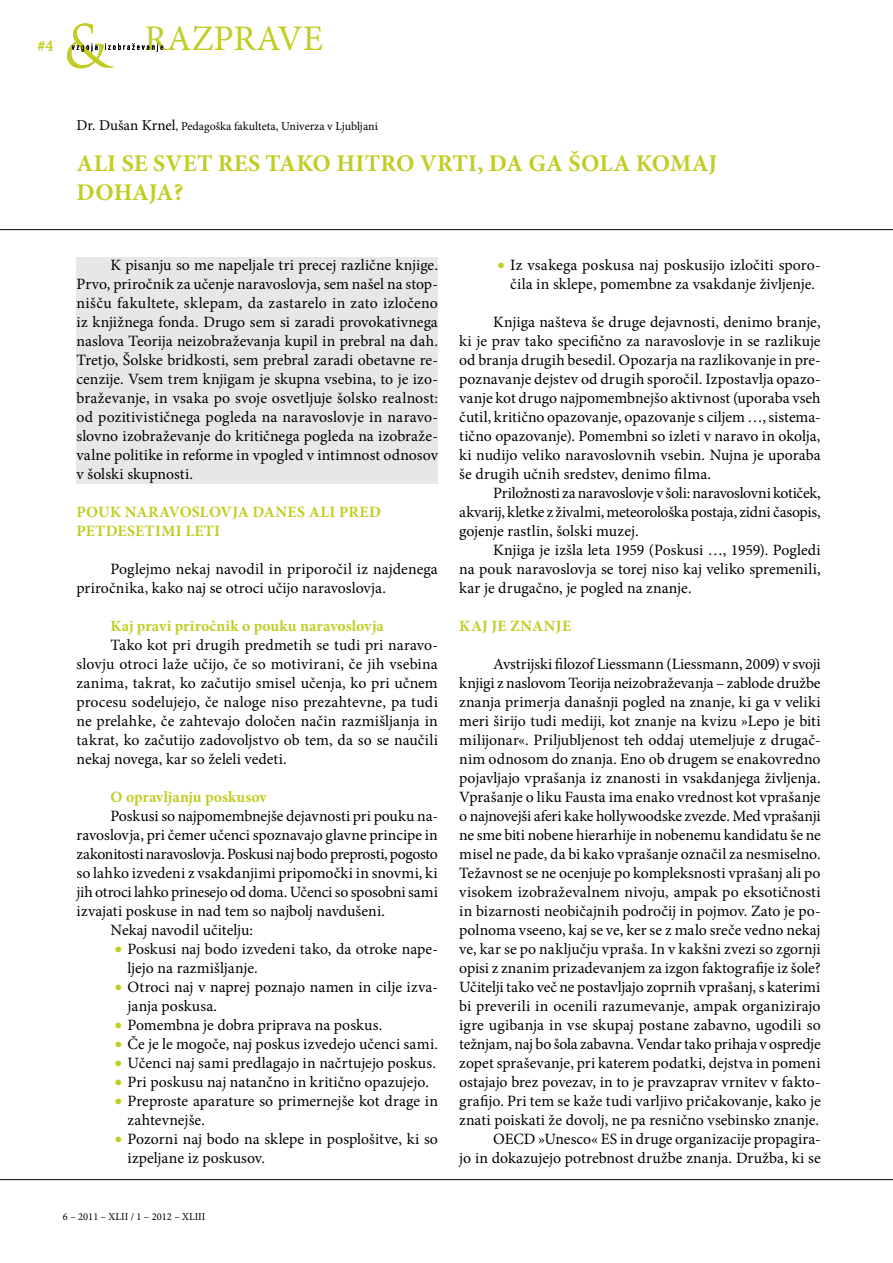
<style>
.page{position:relative;width:893px;height:1263px;background:#fff}
.page>*{position:absolute;margin:0;border:0;box-sizing:border-box;transform-origin:0 0}
.t1{font:36px "Minion Pro";color:#c1cd23}
.t2{font:700 24px/28.8px "Minion Pro";letter-spacing:.01em;color:#c1cd23}
.t3{font:16.5px "Minion Pro";color:#c1cd23}
.t4{font:15.75px/19px "Minion Pro";color:#000;text-align:justify}
.t5{font:700 15.75px "Minion Pro";letter-spacing:.005em;color:#c1cd23}
.t6{font:15.75px "Minion Pro";letter-spacing:-.025em;color:#000}
.t7{font:12px "Minion Pro";letter-spacing:-.005em;color:#000}
.t8{font:10.5px "Minion Pro";color:#000}
.s1{font-size:15px}
.s2{color:#c1cd23}
</style>
<div class="page">
<hr style="left:0;top:1179px;width:893px;height:1px;background:#000">
<div style="left:77px;top:257px;width:361px;height:227px;background:#e6e7e8"></div>
<svg style="left:67px;top:23px;width:96px;height:45px"></svg>
<hr style="left:0;top:229px;width:893px;height:1px;background:#000">
<p class="t3" style="left:38px;top:35px;width:17px">#4</p>
<h1 class="t1" style="left:144px;top:14px;width:180px">RAZPRAVE</h1>
<p class="t7" style="left:77px;top:118px;width:303px"><span class="s1">Dr. Dušan Krnel</span>, Pedagoška fakulteta, Univerza v Ljubljani</p>
<h2 class="t2" style="left:77px;top:148px;width:642px">ALI SE SVET RES TAKO HITRO VRTI, DA GA ŠOLA KOMAJ<br>DOHAJA?</h2>
<p class="t4" style="left:77px;top:255px;width:363px;text-indent:34px">K pisanju so me napeljale tri precej različne knjige.<br>Prvo, priročnik za učenje naravoslovja, sem našel na stop&shy;nišču fakultete, sklepam, da zastarelo in zato izločeno iz knjižnega fonda. Drugo sem si zaradi provokativnega naslova Teorija neizobraževanja kupil in prebral na dah.<br>Tretjo, Šolske bridkosti, sem prebral zaradi obetavne re&shy;cenzije. Vsem trem knjigam je skupna vsebina, to je izo&shy;braževanje, in vsaka po svoje osvetljuje šolsko realnost: od pozitivističnega pogleda na naravoslovje in naravo&shy;slovno izobraževanje do kritičnega pogleda na izobraže&shy;valne politike in reforme in vpogled v intimnost odnosov v šolski skupnosti.</p>
<p class="t5" style="left:77px;top:501px;width:60px">Pouk naravoslovja</p>
<p class="t5" style="left:253px;top:501px;width:12px">danes</p>
<p class="t5" style="left:309px;top:501px;width:10px">ali</p>
<p class="t5" style="left:339px;top:501px;width:12px">pred</p>
<p class="t5" style="left:77px;top:520px;width:40px">petdese</p>
<p class="t5" style="left:145px;top:520px;width:20px">timi</p>
<p class="t5" style="left:185px;top:520px;width:35px">leti</p>
<p class="t4" style="left:77px;top:559px;width:363px;text-indent:34px">Poglejmo nekaj navodil in priporočil iz najdenega priročnika, kako naj se otroci učijo naravoslovja.</p>
<p class="t5" style="left:111px;top:615px;width:275px">Kaj pravi priročnik o pouku naravoslovja</p>
<p class="t4" style="left:77px;top:635px;width:363px;text-indent:34px">Tako kot pri drugih predmetih se tudi pri naravo&shy;slovju otroci laže učijo, če so motivirani, če jih vsebina zanima, takrat, ko začutijo smisel učenja, ko pri učnem procesu sodelujejo, če naloge niso prezahtevne, pa tudi ne prelahke, če zahtevajo določen način razmišljanja in takrat, ko začutijo zadovoljstvo ob tem, da so se naučili nekaj novega, kar so želeli vedeti.</p>
<p class="t5" style="left:111px;top:786px;width:158px">O opravljanju poskusov</p>
<p class="t4" style="left:111px;top:807px;width:329px">Poskusi so najpomembnejše dejavnosti pri pouku na-</p>
<p class="t4" style="left:77px;top:826px;width:363px">ravoslovja, pri čemer učenci spoznavajo glavne principe in</p>
<p class="t6" style="left:77px;top:843px;width:363px">zakonitosti naravoslovja. Poskusi naj bodo preprosti, pogosto</p>
<p class="t4" style="left:77px;top:864px;width:363px">so lahko izvedeni z vsakdanjimi pripomočki in snovmi, ki</p>
<p class="t4" style="left:77px;top:883px;width:363px">jih otroci lahko prinesejo od doma. Učenci so sposobni sami</p>
<p class="t4" style="left:77px;top:902px;width:310px">izvajati poskuse in nad tem so najbolj navdušeni.</p>
<p class="t4" style="left:111px;top:921px;width:144px">Nekaj navodil učitelju:</p>
<p class="t4" style="left:128px;top:940px;width:312px;text-indent:-13px"><span class="s2">•</span> Poskusi naj bodo izvedeni tako, da otroke nape&shy;ljejo na razmišljanje.</p>
<p class="t4" style="left:128px;top:978px;width:312px;text-indent:-13px"><span class="s2">•</span> Otroci naj v naprej poznajo namen in cilje izva&shy;janja poskusa.</p>
<p class="t4" style="left:115px;top:1016px;width:269px"><span class="s2">•</span> Pomembna je dobra priprava na poskus.</p>
<p class="t4" style="left:115px;top:1035px;width:325px"><span class="s2">•</span> Če je le mogoče, naj poskus izvedejo učenci sami.</p>
<p class="t4" style="left:115px;top:1054px;width:323px"><span class="s2">•</span> Učenci naj sami predlagajo in načrtujejo poskus.</p>
<p class="t4" style="left:115px;top:1073px;width:316px"><span class="s2">•</span> Pri poskusu naj natančno in kritično opazujejo.</p>
<p class="t4" style="left:128px;top:1092px;width:312px;text-indent:-13px"><span class="s2">•</span> Preproste aparature so primernejše kot drage in zahtevnejše.</p>
<p class="t4" style="left:128px;top:1130px;width:312px;text-indent:-13px"><span class="s2">•</span> Pozorni naj bodo na sklepe in posplošitve, ki so izpeljane iz poskusov.</p>
<p class="t8" style="left:63px;top:1210px;width:144px">6 – 2011 – XLII / 1 – 2012 – XLIII</p>
<p class="t4" style="left:497px;top:255px;width:325px;text-align:center"><span class="s2">•</span> Iz vsakega poskusa naj poskusijo izločiti sporo&shy;čila in sklepe, pomembne za vsakdanje življenje.</p>
<p class="t4" style="left:459px;top:312px;width:363px;text-indent:34px">Knjiga našteva še druge dejavnosti, denimo branje, ki je prav tako specifično za naravoslovje in se razlikuje od branja drugih besedil. Opozarja na razlikovanje in pre&shy;poznavanje dejstev od drugih sporočil. Izpostavlja opazo&shy;vanje kot drugo najpomembnejšo aktivnost (uporaba vseh čutil, kritično opazovanje, opazovanje s ciljem …, sistema&shy;tično opazovanje). Pomembni so izleti v naravo in okolja, ki nudijo veliko naravoslovnih vsebin. Nujna je uporaba še drugih učnih sredstev, denimo filma.</p>
<p class="t4" style="left:459px;top:483px;width:363px;text-indent:34px">Priložnosti za naravoslovje v šoli: naravoslovni kotiček, akvarij, kletke z živalmi, meteorološka postaja, zidni časopis, gojenje rastlin, šolski muzej.</p>
<p class="t4" style="left:459px;top:540px;width:363px;text-indent:34px">Knjiga je izšla leta 1959 (Poskusi …, 1959). Pogledi na pouk naravoslovja se torej niso kaj veliko spremenili, kar je drugačno, je pogled na znanje.</p>
<p class="t5" style="left:459px;top:615px;width:11px">Kaj</p>
<p class="t5" style="left:491px;top:615px;width:30px">je znanje</p>
<p class="t4" style="left:459px;top:654px;width:363px;text-align:right">Avstrijski filozof Liessmann (Liessmann, 2009) v svoji knjigi z naslovom Teorija neizobraževanja – zablode družbe znanja primerja današnji pogled na znanje, ki ga v veliki meri širijo tudi mediji, kot znanje na kvizu »Lepo je biti milijonar«. Priljubljenost teh oddaj utemeljuje z drugač&shy;nim odnosom do znanja. Eno ob drugem se enakovredno pojavljajo vprašanja iz znanosti in vsakdanjega življenja.<br>Vprašanje o liku Fausta ima enako vrednost kot vprašanje o najnovejši aferi kake hollywoodske zvezde. Med vprašanji ne sme biti nobene hierarhije in nobenemu kandidatu še ne misel ne pade, da bi kako vprašanje označil za nesmiselno.<br>Težavnost se ne ocenjuje po kompleksnosti vprašanj ali po visokem izobraževalnem nivoju, ampak po eksotičnosti in bizarnosti neobičajnih področij in pojmov. Zato je po&shy;polnoma vseeno, kaj se ve, ker se z malo sreče vedno nekaj ve, kar se po naključju vpraša. In v kakšni zvezi so zgornji opisi z znanim prizadevanjem za izgon faktografije iz šole?<br>Učitelji tako več ne postavljajo zoprnih vprašanj, s katerimi bi preverili in ocenili razumevanje, ampak organizirajo igre ugibanja in vse skupaj postane zabavno, ugodili so težnjam, naj bo šola zabavna. Vendar tako prihaja v ospredje zopet spraševanje, pri katerem podatki, dejstva in pomeni ostajajo brez povezav, in to je pravzaprav vrnitev v fakto&shy;grafijo. Pri tem se kaže tudi varljivo pričakovanje, kako je znati poiskati že dovolj, ne pa resnično vsebinsko znanje.<br>OECD »Unesco« ES in druge organizacije propagira-<br>jo in dokazujejo potrebnost družbe znanja. Družba, ki se</p>
</div>
